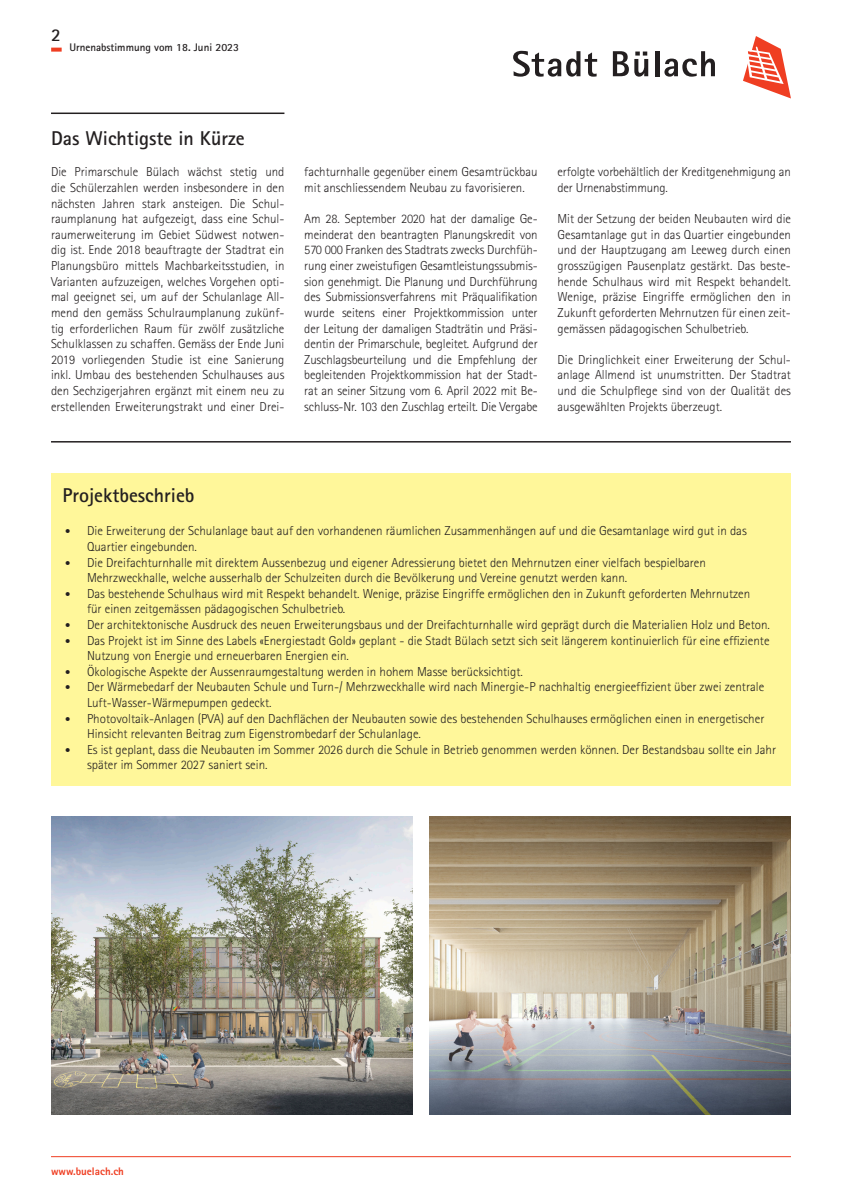
<style>
.page{position:relative;width:842px;height:1191px;background:#fff}
.page>*{position:absolute;margin:0;border:0;box-sizing:border-box;transform-origin:0 0}
.t1{font:700 20px "Rotis Sans Serif Std";color:#231f20}
.t2{font:700 18px "Rotis Sans Serif Std";color:#231f20}
.t3{font:300 13px/15.6px "Rotis Sans Serif Std";color:#231f20}
.t4{font:700 11px "Rotis Sans Serif Std";color:#231f20}
.t5{font:800 11px "Rotis Sans Serif Std";color:#ef3e22}
.s1{font-size:11px}
</style>
<div class="page">
<hr style="left:51px;top:1156px;width:740px;height:1px;background:#ef3e22">
<svg style="left:743px;top:36px;width:48px;height:62px"></svg>
<svg style="left:513px;top:51px;width:84px;height:26px"></svg>
<svg style="left:613px;top:51px;width:35px;height:26px"></svg>
<hr style="left:655px;top:51px;width:4px;height:25px;background:#231f20">
<svg style="left:664px;top:51px;width:51px;height:26px"></svg>
<svg style="left:51px;top:48px;width:11px;height:4px"></svg>
<hr style="left:51px;top:112px;width:233px;height:2px;background:#231f20">
<hr style="left:51px;top:441px;width:740px;height:1px;background:#231f20">
<div style="left:51px;top:473px;width:740px;height:312px;background:#fff79a"></div>
<img style="left:51px;top:816px;width:361px;height:298px">
<img style="left:430px;top:816px;width:361px;height:298px">
<h2 class="t2" style="left:51px;top:24px;width:11px">2</h2>
<p class="t4" style="left:69px;top:40px;width:171px">Urnenabstimmung vom 18. Juni 2023</p>
<h1 class="t1" style="left:51px;top:126px;width:195px">Das Wichtigste in Kürze</h1>
<p class="t3" style="left:51px;top:164px;width:235px;text-align:justify">Die Primarschule Bülach wächst stetig und die Schülerzahlen werden insbesondere in den nächsten Jahren stark ansteigen. Die Schul&shy;raumplanung hat aufgezeigt, dass eine Schul&shy;raumerweiterung im Gebiet Südwest notwen&shy;dig ist. Ende 2018 beauftragte der Stadtrat ein Planungsbüro mittels Machbarkeitsstudien, in Varianten aufzuzeigen, welches Vorgehen opti&shy;mal geeignet sei, um auf der Schulanlage All&shy;mend den gemäss Schulraumplanung zukünf&shy;tig erforderlichen Raum für zwölf zusätzliche Schulklassen zu schaffen. Gemäss der Ende Juni 2019 vorliegenden Studie ist eine Sanierung inkl. Umbau des bestehenden Schulhauses aus den Sechzigerjahren ergänzt mit einem neu zu erstellenden Erweiterungstrakt und einer Drei-</p>
<p class="t3" style="left:304px;top:164px;width:235px">fachturnhalle gegenüber einem Gesamtrückbau mit anschliessendem Neubau zu favorisieren.</p>
<p class="t3" style="left:304px;top:211px;width:235px;text-align:justify">Am 28. September 2020 hat der damalige Ge&shy;meinderat den beantragten Planungskredit von 570 000 Franken des Stadtrats zwecks Durchfüh&shy;rung einer zweistufigen Gesamtleistungssubmis&shy;sion genehmigt. Die Planung und Durchführung des Submissionsverfahrens mit Präqualifikation wurde seitens einer Projektkommission unter der Leitung der damaligen Stadträtin und Präsi&shy;dentin der Primarschule, begleitet. Aufgrund der Zuschlagsbeurteilung und die Empfehlung der begleitenden Projektkommission hat der Stadt&shy;rat an seiner Sitzung vom 6. April 2022 mit Be&shy;schluss-Nr. 103 den Zuschlag erteilt. Die Vergabe</p>
<p class="t3" style="left:557px;top:164px;width:235px">erfolgte vorbehältlich der Kreditgenehmigung an der Urnenabstimmung.</p>
<p class="t3" style="left:557px;top:211px;width:235px;text-align:justify">Mit der Setzung der beiden Neubauten wird die Gesamtanlage gut in das Quartier eingebunden und der Hauptzugang am Leeweg durch einen grosszügigen Pausenplatz gestärkt. Das beste&shy;hende Schulhaus wird mit Respekt behandelt.<br>Wenige, präzise Eingriffe ermöglichen den in Zukunft geforderten Mehrnutzen für einen zeit&shy;gemässen pädagogischen Schulbetrieb.</p>
<p class="t3" style="left:557px;top:351px;width:235px;text-align:justify">Die Dringlichkeit einer Erweiterung der Schul&shy;anlage Allmend ist unumstritten. Der Stadtrat und die Schulpflege sind von der Qualität des ausgewählten Projekts überzeugt.</p>
<h1 class="t1" style="left:62px;top:483px;width:134px">Projektbeschrieb</h1>
<p class="t3" style="left:87px;top:523px;width:661px;text-indent:-22px"><span class="s1">•</span> Die Erweiterung der Schulanlage baut auf den vorhandenen räumlichen Zusammenhängen auf und die Gesamtanlage wird gut in das<br>Quartier eingebunden.</p>
<p class="t3" style="left:87px;top:554px;width:620px;text-indent:-22px"><span class="s1">•</span> Die Dreifachturnhalle mit direktem Aussenbezug und eigener Adressierung bietet den Mehrnutzen einer vielfach bespielbaren<br>Mehrzweckhalle, welche ausserhalb der Schulzeiten durch die Bevölkerung und Vereine genutzt werden kann.</p>
<p class="t3" style="left:87px;top:585px;width:665px;text-indent:-22px"><span class="s1">•</span> Das bestehende Schulhaus wird mit Respekt behandelt. Wenige, präzise Eingriffe ermöglichen den in Zukunft geforderten Mehrnutzen für einen zeitgemässen pädagogischen Schulbetrieb.</p>
<p class="t3" style="left:65px;top:617px;width:706px"><span class="s1">•</span> Der architektonische Ausdruck des neuen Erweiterungsbaus und der Dreifachturnhalle wird geprägt durch die Materialien Holz und Beton.</p>
<p class="t3" style="left:87px;top:632px;width:684px;text-indent:-22px"><span class="s1">•</span> Das Projekt ist im Sinne des Labels «Energiestadt Gold» geplant - die Stadt Bülach setzt sich seit längerem kontinuierlich für eine effiziente<br>Nutzung von Energie und erneuerbaren Energien ein.</p>
<p class="t3" style="left:65px;top:663px;width:459px"><span class="s1">•</span> Ökologische Aspekte der Aussenraumgestaltung werden in hohem Masse berücksichtigt.</p>
<p class="t3" style="left:87px;top:679px;width:679px;text-indent:-22px"><span class="s1">•</span> Der Wärmebedarf der Neubauten Schule und Turn-/ Mehrzweckhalle wird nach Minergie-P nachhaltig energieeffizient über zwei zentrale<br>Luft-Wasser-Wärmepumpen gedeckt.</p>
<p class="t3" style="left:87px;top:710px;width:679px;text-indent:-22px"><span class="s1">•</span> Photovoltaik-Anlagen (PVA) auf den Dachflächen der Neubauten sowie des bestehenden Schulhauses ermöglichen einen in energetischer<br>Hinsicht relevanten Beitrag zum Eigenstrombedarf der Schulanlage.</p>
<p class="t3" style="left:87px;top:741px;width:691px;text-indent:-22px"><span class="s1">•</span> Es ist geplant, dass die Neubauten im Sommer 2026 durch die Schule in Betrieb genommen werden können. Der Bestandsbau sollte ein Jahr später im Sommer 2027 saniert sein.</p>
<p class="t5" style="left:51px;top:1164px;width:74px">www.buelach.ch</p>
</div>
